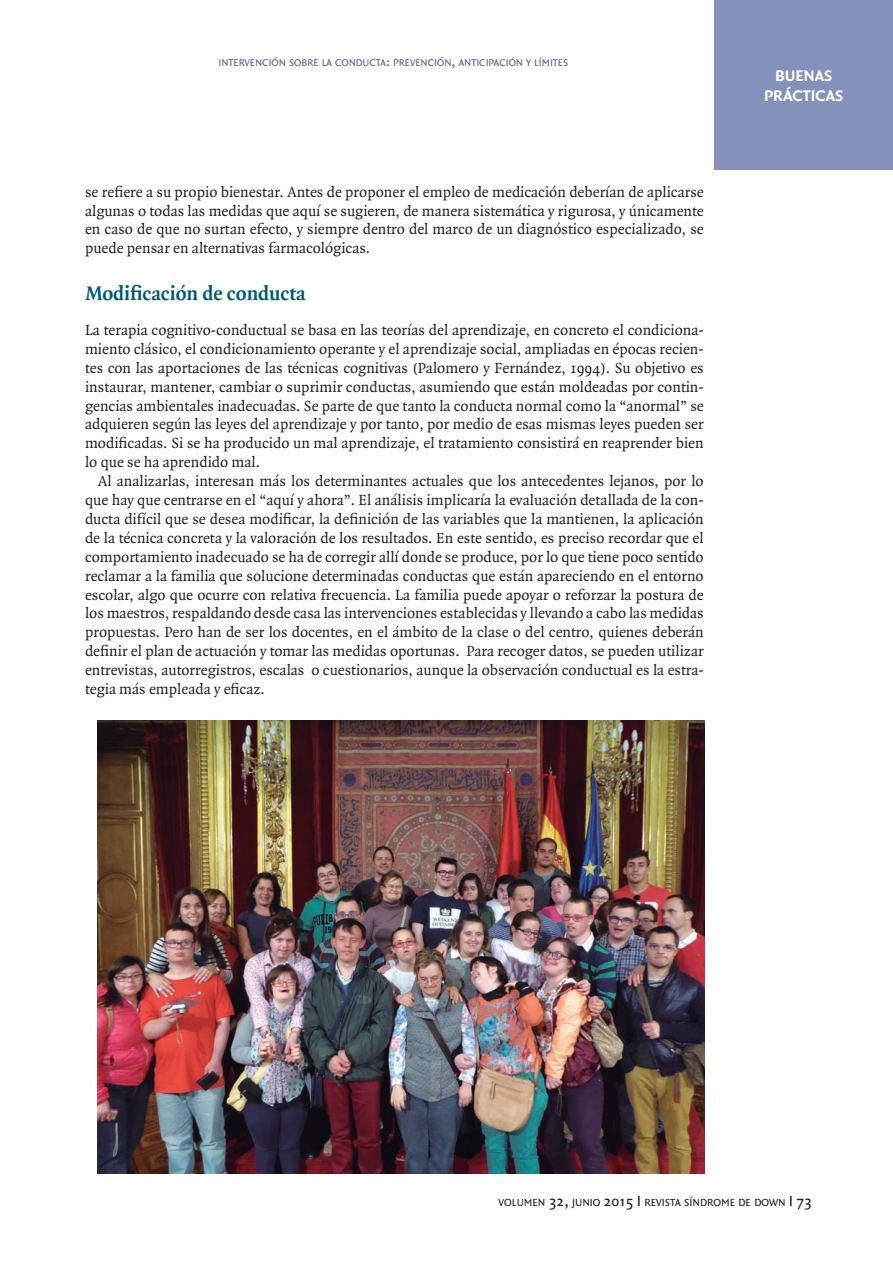
<style>
.page{position:relative;width:893px;height:1263px;background:#fff}
.page>*{position:absolute;margin:0;border:0;box-sizing:border-box;transform-origin:0 0}
.Ttulo_2{font:700 21px "Quadraat";color:#005a74}
.t1{font:700 16.5px/19.8px "Quadraat Sans";color:#fff;text-align:center}
.Normal_sin_meter{font:15.75px/18.9px "Quadraat";color:#231f20;text-align:justify}
.t2{font:10.95px "Quadraat Sans";color:#231f20}
.Titulito{font:10.5px "Quadraat Sans";color:#595f8e}
.s1{font-size:15px}
.s2{font-size:15.75px}
</style>
<div class="page">
<div style="left:714px;top:0;width:179px;height:170px;background:#8491ba"></div>
<img style="left:98px;top:721px;width:607px;height:453px">
<p class="Titulito" style="left:219px;top:56px;width:351px">I NTERVENCIÓN SOBRE LA CONDUCTA<span class="s1">:</span> PREVENCIÓN<span class="s1">,</span> ANTICI PACIÓN Y LÍMITES</p>
<p class="Normal_sin_meter" style="left:85px;top:183px;width:620px">se refiere a su propio bienestar. Antes de proponer el empleo de medicación deberían de aplicarse algunas o todas las medidas que aquí se sugieren, de manera sistemática y rigurosa, y únicamente en caso de que no surtan efecto, y siempre dentro del marco de un diagnóstico especializado, se puede pensar en alternativas farmacológicas.</p>
<p class="Ttulo_2" style="left:85px;top:282px;width:222px">Modificación de conducta</p>
<p class="Normal_sin_meter" style="left:85px;top:321px;width:620px">La terapia cognitivo-conductual se basa en las teorías del aprendizaje, en concreto el condiciona&shy;miento clásico, el condicionamiento operante y el aprendizaje social, ampliadas en épocas recien&shy;tes con las aportaciones de las técnicas cognitivas (Palomero y Fernández, 1994). Su objetivo es instaurar, mantener, cambiar o suprimir conductas, asumiendo que están moldeadas por contin&shy;gencias ambientales inadecuadas. Se parte de que tanto la conducta normal como la “anormal” se adquieren según las leyes del aprendizaje y por tanto, por medio de esas mismas leyes pueden ser modificadas. Si se ha producido un mal aprendizaje, el tratamiento consistirá en reaprender bien lo que se ha aprendido mal.</p>
<p class="Normal_sin_meter" style="left:85px;top:472px;width:620px;text-indent:13px">Al analizarlas, interesan más los determinantes actuales que los antecedentes lejanos, por lo que hay que centrarse en el “aquí y ahora”. El análisis implicaría la evaluación detallada de la con&shy;ducta difícil que se desea modificar, la definición de las variables que la mantienen, la aplicación de la técnica concreta y la valoración de los resultados. En este sentido, es preciso recordar que el comportamiento inadecuado se ha de corregir allí donde se produce, por lo que tiene poco sentido reclamar a la familia que solucione determinadas conductas que están apareciendo en el entorno escolar, algo que ocurre con relativa frecuencia. La familia puede apoyar o reforzar la postura de los maestros, respaldando desde casa las intervenciones establecidas y llevando a cabo las medidas propuestas. Pero han de ser los docentes, en el ámbito de la clase o del centro, quienes deberán definir el plan de actuación y tomar las medidas oportunas. Para recoger datos, se pueden utilizar entrevistas, autorregistros, escalas o cuestionarios, aunque la observación conductual es la estra&shy;tegia más empleada y eficaz.</p>
<p class="t1" style="left:764px;top:66px;width:81px">BUENAS<br>PRÁCTICAS</p>
<p class="t2" style="left:499px;top:1196px;width:315px">VOLUMEN <span class="s2">32,</span> JUNIO <span class="s2">2015 I</span> REVISTA SÍNDROME DE DOWN <span class="s2">I 73</span></p>
</div>
